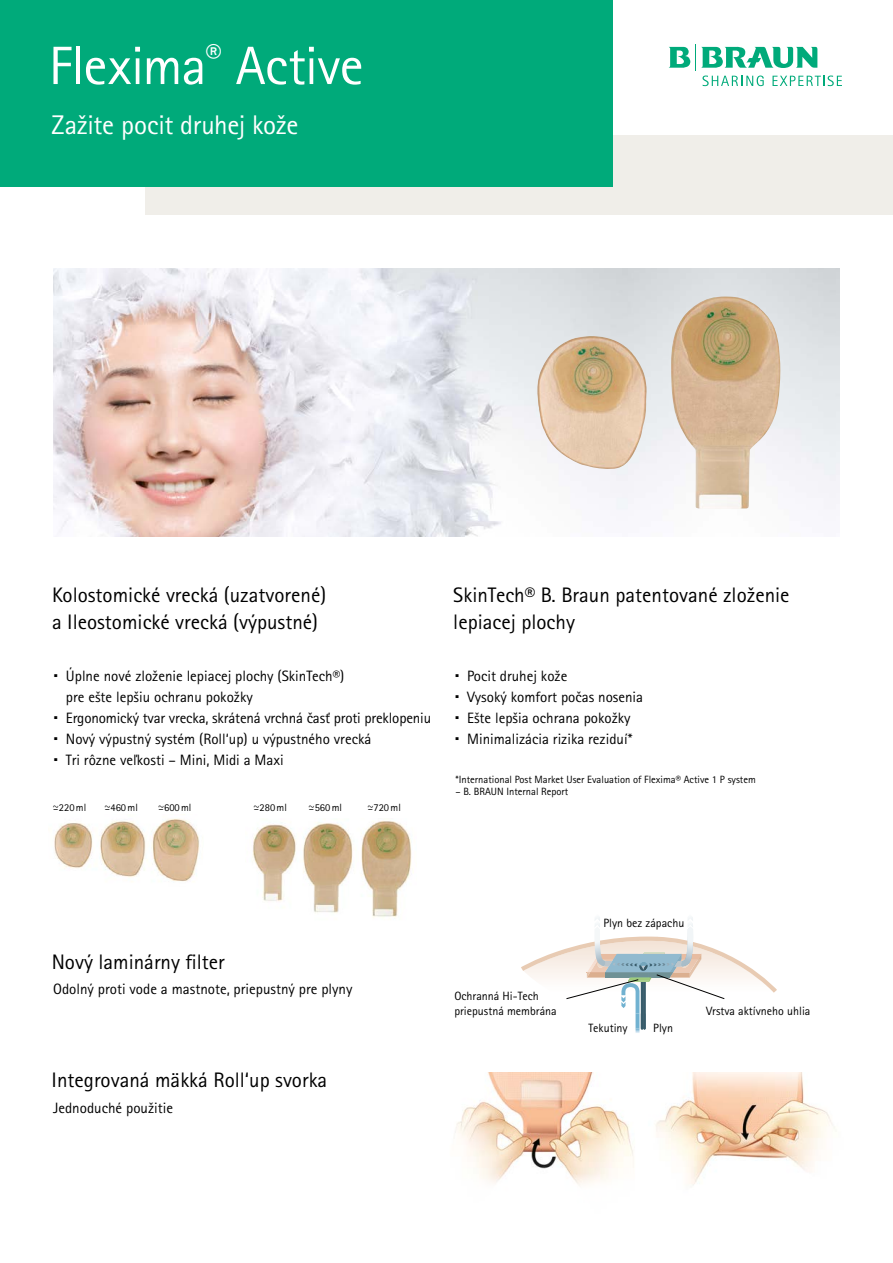
<style>
.page{position:relative;width:893px;height:1263px;background:#fff}
.page>*{position:absolute;margin:0;border:0;box-sizing:border-box;transform-origin:0 0}
.t1{font:54px "Rotis Sans Serif Pro";letter-spacing:-.015em;color:#fff}
.t2{font:27px "Rotis Sans Serif Pro";letter-spacing:-.01em;color:#fff}
.t3{font:21px/27px "Rotis Sans Serif Pro";color:#000}
.t4{font:15px/21px "Rotis Sans Serif Pro";color:#000}
.t5{font:12px/14.4px "Rotis Sans Serif Pro";color:#000}
.t6{font:10.5px "Rotis Sans Serif Pro";color:#000}
</style>
<div class="page">
<div style="left:145px;top:135px;width:748px;height:79px;background:#f0eee9"></div>
<svg style="left:702px;top:76px;width:62px;height:10px"></svg>
<svg style="left:772px;top:76px;width:70px;height:10px"></svg>
<svg style="left:669px;top:44px;width:149px;height:26px"></svg>
<div style="left:0;top:0;width:612px;height:186px;background:#00aa7a"></div>
<img style="left:53px;top:269px;width:787px;height:268px">
<img style="left:671px;top:296px;width:109px;height:213px">
<img style="left:536px;top:336px;width:111px;height:134px">
<img style="left:54px;top:814px;width:146px;height:68px">
<img style="left:252px;top:821px;width:160px;height:97px">
<img style="left:455px;top:1073px;width:179px;height:112px">
<img style="left:655px;top:1073px;width:180px;height:112px">
<svg style="left:521px;top:917px;width:256px;height:116px"></svg>
<h1 class="t1" style="left:49px;top:34px;width:316px">Flexima<sup>®</sup> Active</h1>
<h2 class="t2" style="left:51px;top:109px;width:249px">Zažite pocit druhej kože</h2>
<h3 class="t3" style="left:52px;top:582px;width:276px">Kolostomické vrecká (uzatvorené) a Ileostomické vrecká (výpustné)</h3>
<h3 class="t3" style="left:453px;top:582px;width:338px">SkinTech® B. Braun patentované zloženie lepiacej plochy</h3>
<p class="t4" style="left:66px;top:666px;width:367px">Úplne nové zloženie lepiacej plochy (SkinTech®)<br>pre ešte lepšiu ochranu pokožky<br>Ergonomický tvar vrecka, skrátená vrchná časť proti preklopeniu Nový výpustný systém (Roll‘up) u výpustného vrecká<br>Tri rôzne veľkosti – Mini, Midi a Maxi</p>
<p class="t4" style="left:467px;top:666px;width:178px">Pocit druhej kože<br>Vysoký komfort počas nosenia<br>Ešte lepšia ochrana pokožky<br>Minimalizácia rizika reziduí*</p>
<p class="t6" style="left:53px;top:801px;width:35px">~–220ml</p>
<p class="t6" style="left:104px;top:801px;width:35px">~–460ml</p>
<p class="t6" style="left:158px;top:801px;width:35px">~–600ml</p>
<p class="t6" style="left:253px;top:801px;width:35px">~–280ml</p>
<p class="t6" style="left:309px;top:801px;width:35px">~–560ml</p>
<p class="t6" style="left:367px;top:801px;width:35px">~–720ml</p>
<h3 class="t3" style="left:52px;top:948px;width:175px">Nový laminárny filter</h3>
<p class="t4" style="left:53px;top:978px;width:301px">Odolný proti vode a mastnote, priepustný pre plyny</p>
<h3 class="t3" style="left:52px;top:1067px;width:277px">Integrovaná mäkká Roll‘up svorka</h3>
<p class="t4" style="left:53px;top:1097px;width:121px">Jednoduché použitie</p>
<p class="t6" style="left:455px;top:773px;width:302px">*International Post Market User Evaluation of Flexima® Active 1 P system</p>
<p class="t6" style="left:455px;top:785px;width:114px">– B. BRAUN Internal Report</p>
<p class="t5" style="left:454px;top:989px;width:104px">Ochranná Hi-Tech priepustná membrána</p>
<p class="t5" style="left:603px;top:916px;width:82px">Plyn bez zápachu</p>
<p class="t5" style="left:589px;top:1021px;width:41px">Tekutiny</p>
<p class="t5" style="left:653px;top:1021px;width:21px">Plyn</p>
<p class="t5" style="left:706px;top:1003px;width:106px">Vrstva aktívneho uhlia</p>
</div>
